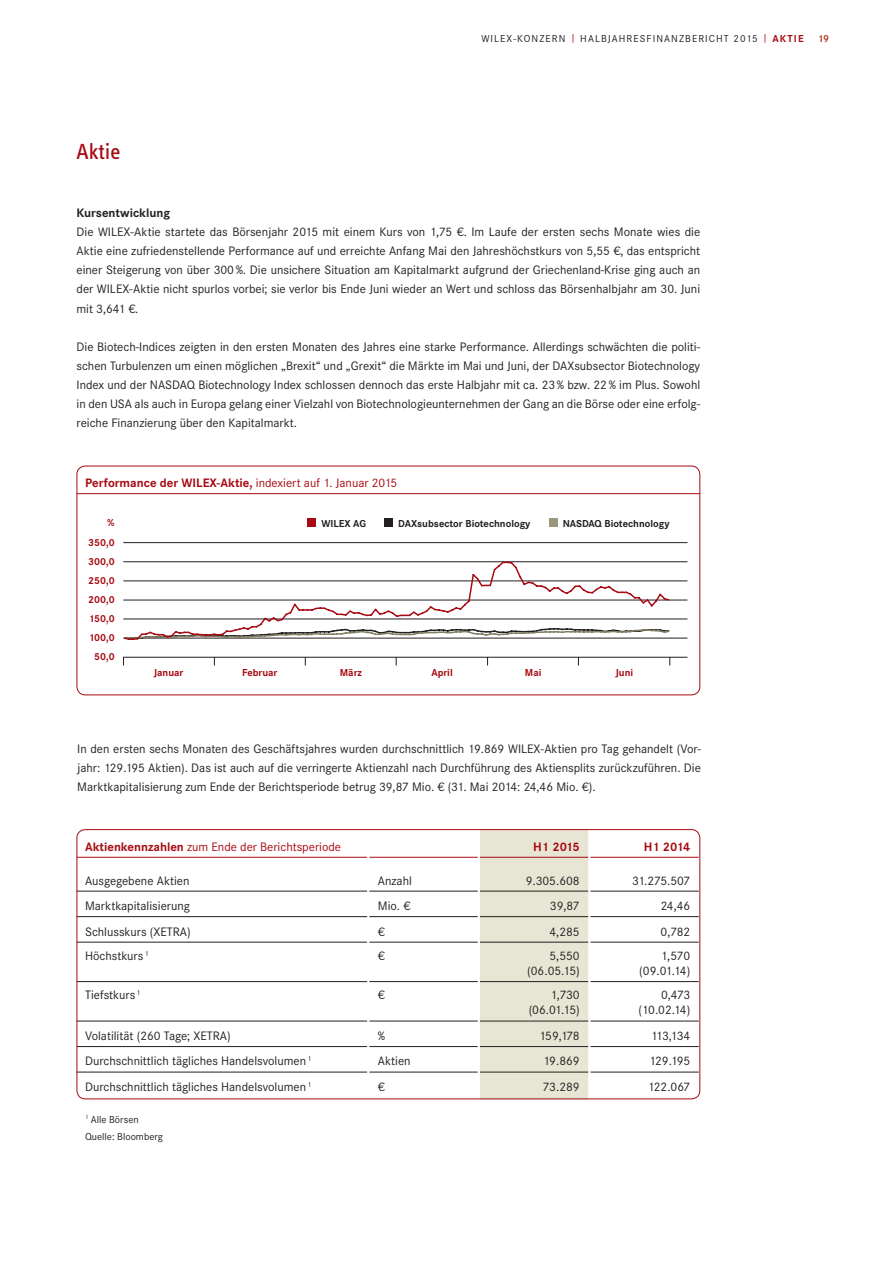
<style>
.page{position:relative;width:893px;height:1263px;background:#fff}
.page>*{position:absolute;margin:0;border:0;box-sizing:border-box;transform-origin:0 0}
.t1{font:22.5px "Info Text";color:#a70a12}
.t2{font:12.75px/19.2px "Corporate S";color:#231f20;text-align:right}
.t3{font:700 12.75px "Corporate S";color:#a70a12}
.t4{font:12.75px "Corporate S";color:#a70a12}
.t5{font:700 12.75px "Corporate S";color:#231f20}
.t6{font:700 10.5px/19px "Corporate S";color:#a70a12;text-align:center}
.t7{font:700 10.5px "Corporate S";color:#231f20}
.t8{font:10.5px "Corporate S";letter-spacing:.095em;color:#231f20}
.t9{font:10.5px/17px "Corporate S";color:#231f20}
.t10{font:700 10.5px "Corporate S";color:#b7422c}
.s1{color:#a70a12}
.s2{font-weight:700;color:#a70a12}
.s3{font-weight:400}
.s4{font-weight:700}
</style>
<div class="page">
<svg style="left:77px;top:829px;width:290px;height:270px"></svg>
<svg style="left:478px;top:831px;width:112px;height:269px"></svg>
<hr style="left:77px;top:857px;width:290px;height:1px;background:#a70a12">
<hr style="left:369px;top:857px;width:109px;height:1px;background:#a70a12">
<hr style="left:480px;top:857px;width:108px;height:1px;background:#a70a12">
<hr style="left:590px;top:857px;width:109px;height:1px;background:#a70a12">
<hr style="left:77px;top:891px;width:290px;height:1px;background:#231f20">
<hr style="left:369px;top:891px;width:109px;height:1px;background:#231f20">
<hr style="left:480px;top:891px;width:108px;height:1px;background:#231f20">
<hr style="left:590px;top:891px;width:109px;height:1px;background:#231f20">
<hr style="left:77px;top:916px;width:290px;height:1px;background:#231f20">
<hr style="left:369px;top:916px;width:109px;height:1px;background:#231f20">
<hr style="left:480px;top:916px;width:108px;height:1px;background:#231f20">
<hr style="left:590px;top:916px;width:109px;height:1px;background:#231f20">
<hr style="left:77px;top:942px;width:290px;height:1px;background:#231f20">
<hr style="left:369px;top:942px;width:109px;height:1px;background:#231f20">
<hr style="left:480px;top:942px;width:108px;height:1px;background:#231f20">
<hr style="left:590px;top:942px;width:109px;height:1px;background:#231f20">
<hr style="left:77px;top:981px;width:290px;height:1px;background:#231f20">
<hr style="left:369px;top:981px;width:109px;height:1px;background:#231f20">
<hr style="left:480px;top:981px;width:108px;height:1px;background:#231f20">
<hr style="left:590px;top:981px;width:109px;height:1px;background:#231f20">
<hr style="left:77px;top:1021px;width:290px;height:1px;background:#231f20">
<hr style="left:369px;top:1021px;width:109px;height:1px;background:#231f20">
<hr style="left:480px;top:1021px;width:108px;height:1px;background:#231f20">
<hr style="left:590px;top:1021px;width:109px;height:1px;background:#231f20">
<hr style="left:77px;top:1046px;width:290px;height:1px;background:#231f20">
<hr style="left:369px;top:1046px;width:109px;height:1px;background:#231f20">
<hr style="left:480px;top:1046px;width:108px;height:1px;background:#231f20">
<hr style="left:590px;top:1046px;width:109px;height:1px;background:#231f20">
<hr style="left:77px;top:1072px;width:290px;height:1px;background:#231f20">
<hr style="left:369px;top:1072px;width:109px;height:1px;background:#231f20">
<hr style="left:480px;top:1072px;width:108px;height:1px;background:#231f20">
<hr style="left:590px;top:1072px;width:109px;height:1px;background:#231f20">
<div style="left:77px;top:829px;width:623px;height:270px;border:1px solid #a70a12;border-radius:9px"></div>
<div style="left:77px;top:466px;width:623px;height:229px;border:1px solid #a70a12;border-radius:9px"></div>
<hr style="left:123px;top:600px;width:564px;height:1px;background:#231f20">
<hr style="left:123px;top:581px;width:564px;height:1px;background:#231f20">
<hr style="left:123px;top:561px;width:564px;height:1px;background:#231f20">
<hr style="left:123px;top:542px;width:564px;height:1px;background:#231f20">
<hr style="left:77px;top:493px;width:623px;height:1px;background:#a70a12">
<hr style="left:123px;top:619px;width:564px;height:1px;background:#231f20">
<div style="left:308px;top:518px;width:8px;height:9px;background:#a70a12"></div>
<div style="left:384px;top:518px;width:9px;height:9px;background:#231f20"></div>
<div style="left:549px;top:518px;width:8px;height:9px;background:#9a977e"></div>
<hr style="left:123px;top:657px;width:564px;height:1px;background:#231f20">
<hr style="left:123px;top:638px;width:564px;height:1px;background:#231f20">
<svg style="left:123px;top:561px;width:548px;height:79px"></svg>
<h1 class="t1" style="left:77px;top:139px;width:46px">Aktie</h1>
<p class="t8" style="left:481px;top:33px;width:324px">WILEX-Konzern <span class="s1">|</span> HALBJAHRESFINANZBERICHT 2015 <span class="s1">|</span> <span class="s2">Aktie</span></p>
<p class="t10" style="left:818px;top:33px;width:13px">19</p>
<p class="t5" style="left:77px;top:205px;width:95px">Kursentwicklung</p>
<p class="t2" style="left:77px;top:222px;width:625px;text-align:justify">Die WILEX-Aktie startete das Börsenjahr 2015 mit einem Kurs von 1,75 €. Im Laufe der ersten sechs Monate wies die Aktie eine zufriedenstellende Performance auf und erreichte Anfang Mai den Jahreshöchstkurs von 5,55 €, das entspricht einer Steigerung von über 300%. Die unsichere Situation am Kapitalmarkt aufgrund der Griechenland-Krise ging auch an der WILEX-Aktie nicht spurlos vorbei; sie verlor bis Ende Juni wieder an Wert und schloss das Börsenhalbjahr am 30. Juni mit 3,641 €.</p>
<p class="t2" style="left:77px;top:337px;width:625px;text-align:justify">Die Biotech-Indices zeigten in den ersten Monaten des Jahres eine starke Performance. Allerdings schwächten die politi&shy;schen Turbulenzen um einen möglichen „Brexit“ und „Grexit“ die Märkte im Mai und Juni, der DAXsubsector Biotechnology Index und der NASDAQ Biotechnology Index schlossen dennoch das erste Halbjahr mit ca. 23% bzw. 22% im Plus. Sowohl in den USA als auch in Europa gelang einer Vielzahl von Biotechnologieunternehmen der Gang an die Börse oder eine erfolg&shy;reiche Finanzierung über den Kapitalmarkt.</p>
<p class="t3" style="left:85px;top:475px;width:314px">Performance der WILEX-Aktie, <span class="s3">indexiert auf 1. Januar 2015</span></p>
<p class="t6" style="left:107px;top:513px;width:9px">%</p>
<p class="t7" style="left:321px;top:517px;width:46px">WILEX AG</p>
<p class="t7" style="left:398px;top:517px;width:134px">DAXsubsector Biotechnology</p>
<p class="t7" style="left:563px;top:517px;width:108px">NASDAQ Biotechnology</p>
<p class="t6" style="left:88px;top:533px;width:28px">350,0<br>300,0<br>250,0<br>200,0<br>150,0<br>100,0<br>50,0</p>
<p class="t6" style="left:154px;top:663px;width:31px">Januar</p>
<p class="t6" style="left:242px;top:663px;width:37px">Februar</p>
<p class="t6" style="left:340px;top:663px;width:24px">März</p>
<p class="t6" style="left:431px;top:663px;width:23px">April</p>
<p class="t6" style="left:525px;top:663px;width:18px">Mai</p>
<p class="t6" style="left:615px;top:663px;width:19px">Juni</p>
<p class="t2" style="left:77px;top:739px;width:625px;text-align:justify">In den ersten sechs Monaten des Geschäftsjahres wurden durchschnittlich 19.869 WILEX-Aktien pro Tag gehandelt (Vor&shy;jahr: 129.195 Aktien). Das ist auch auf die verringerte Aktienzahl nach Durchführung des Aktiensplits zurückzuführen. Die Marktkapitalisierung zum Ende der Berichtsperiode betrug 39,87 Mio. € (31. Mai 2014: 24,46 Mio. €).</p>
<p class="t4" style="left:85px;top:839px;width:258px"><span class="s4">Aktienkennzahlen</span> zum Ende der Berichtsperiode</p>
<p class="t3" style="left:533px;top:839px;width:48px">H1 2015</p>
<p class="t3" style="left:644px;top:839px;width:48px">H1 2014</p>
<p class="t2" style="left:85px;top:871px;width:106px">Ausgegebene Aktien</p>
<p class="t2" style="left:378px;top:871px;width:36px">Anzahl</p>
<p class="t2" style="left:526px;top:871px;width:56px">9.305.608</p>
<p class="t2" style="left:632px;top:871px;width:60px">31.275.507</p>
<p class="t2" style="left:85px;top:896px;width:106px">Marktkapitalisierung</p>
<p class="t2" style="left:378px;top:896px;width:34px">Mio. €</p>
<p class="t2" style="left:550px;top:896px;width:31px">39,87</p>
<p class="t2" style="left:661px;top:896px;width:31px">24,46</p>
<p class="t2" style="left:85px;top:922px;width:107px">Schlusskurs (XETRA)</p>
<p class="t2" style="left:378px;top:922px;width:8px">€</p>
<p class="t2" style="left:549px;top:922px;width:32px">4,285</p>
<p class="t2" style="left:660px;top:922px;width:31px">0,782</p>
<p class="t2" style="left:85px;top:946px;width:65px">Höchstkurs <sup>1</sup></p>
<p class="t2" style="left:378px;top:946px;width:8px">€</p>
<p class="t2" style="left:527px;top:948px;width:54px;line-height:15px">5,550 (06.05.15)</p>
<p class="t2" style="left:639px;top:948px;width:52px;line-height:15px">1,570 (09.01.14)</p>
<p class="t2" style="left:85px;top:986px;width:57px">Tiefstkurs <sup>1</sup></p>
<p class="t2" style="left:378px;top:986px;width:8px">€</p>
<p class="t2" style="left:529px;top:988px;width:53px;line-height:15px">1,730 (06.01.15)</p>
<p class="t2" style="left:638px;top:988px;width:53px;line-height:15px">0,473 (10.02.14)</p>
<p class="t2" style="left:85px;top:1026px;width:147px">Volatilität (260 Tage; XETRA)</p>
<p class="t2" style="left:378px;top:1026px;width:9px">%</p>
<p class="t2" style="left:539px;top:1026px;width:42px">159,178</p>
<p class="t2" style="left:651px;top:1026px;width:41px">113,134</p>
<p class="t2" style="left:85px;top:1052px;width:228px">Durchschnittlich tägliches Handelsvolumen <sup>1</sup></p>
<p class="t2" style="left:378px;top:1052px;width:34px">Aktien</p>
<p class="t2" style="left:543px;top:1052px;width:38px">19.869</p>
<p class="t2" style="left:649px;top:1052px;width:43px">129.195</p>
<p class="t2" style="left:85px;top:1077px;width:228px">Durchschnittlich tägliches Handelsvolumen <sup>1</sup></p>
<p class="t2" style="left:378px;top:1077px;width:8px">€</p>
<p class="t2" style="left:543px;top:1077px;width:38px">73.289</p>
<p class="t2" style="left:648px;top:1077px;width:44px">122.067</p>
<p class="t9" style="left:85px;top:1111px;width:79px"><sup>1</sup> Alle Börsen<br>Quelle: Bloomberg</p>
</div>
